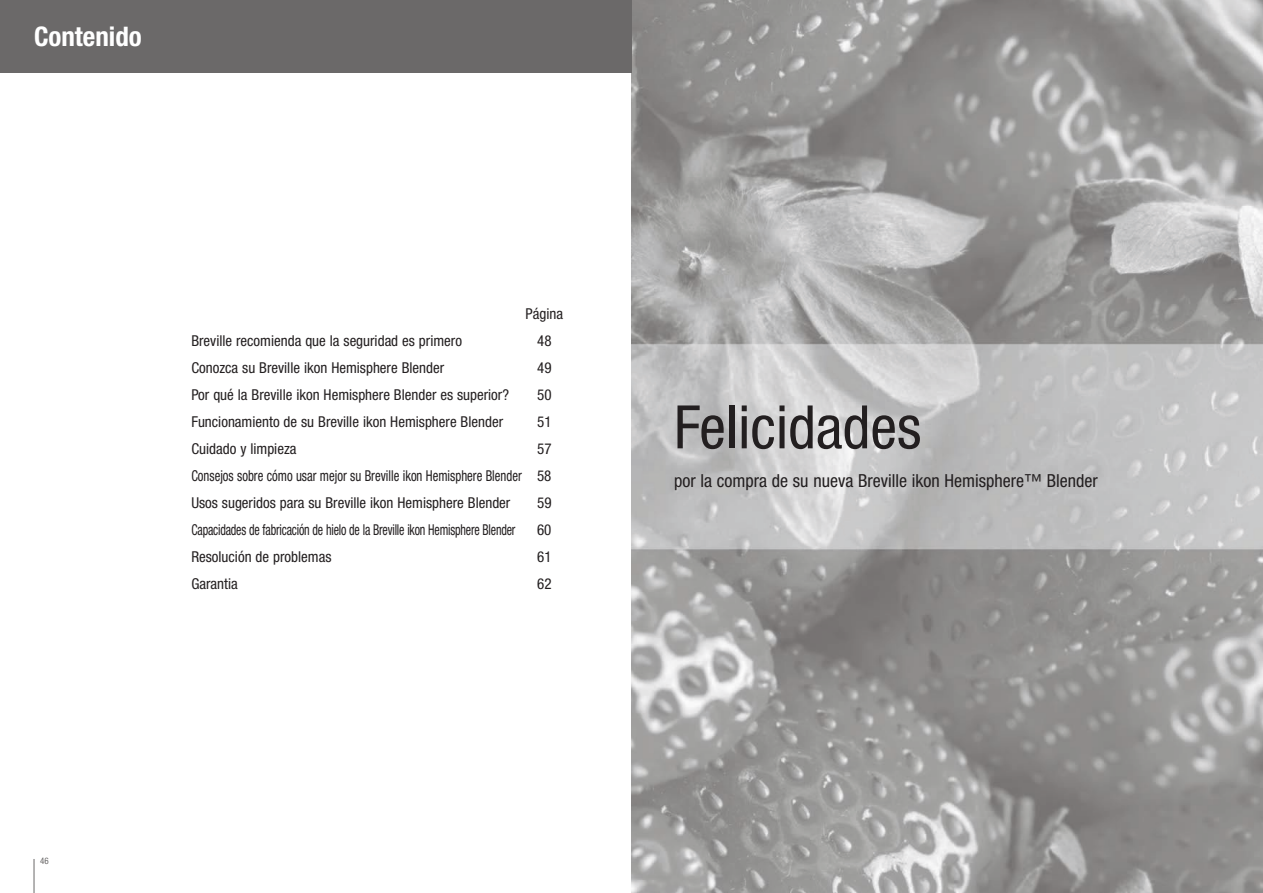
<style>
.page{position:relative;width:1263px;height:893px;background:#fff}
.page>*{position:absolute;margin:0;border:0;box-sizing:border-box;transform-origin:0 0}
.t1{font:condensed 60px "Helvetica Neue";color:#231f20}
.t2{font:700 condensed 27px "Helvetica Neue";color:#fff}
.t3{font:condensed 18px "Helvetica Neue";color:#231f20}
.t4{font:condensed 15px/27px "Helvetica Neue";color:#231f20;text-align:justify}
.t5{font:condensed 15px "Helvetica Neue";color:#231f20;scale:.8 1}
.t6{font:condensed 9px "Helvetica Neue";color:#6b6969}
</style>
<div class="page">
<img style="left:631px;top:0;width:632px;height:893px">
<div style="left:0;top:0;width:631px;height:72px;background:#6b6969"></div>
<hr style="left:34px;top:859px;width:1px;height:34px;background:#6b6969">
<h2 class="t2" style="left:34px;top:27px;width:109px">Contenido</h2>
<p class="t4" style="left:526px;top:301px;width:39px">Página</p>
<p class="t4" style="left:191px;top:328px;width:272px">Breville recomienda que la seguridad es primero</p>
<p class="t4" style="left:537px;top:328px;width:16px">48</p>
<p class="t4" style="left:191px;top:355px;width:254px">Conozca su Breville ikon Hemisphere Blender</p>
<p class="t4" style="left:537px;top:355px;width:16px">49</p>
<p class="t4" style="left:191px;top:382px;width:319px">Por qué la Breville ikon Hemisphere Blender es superior?</p>
<p class="t4" style="left:537px;top:382px;width:16px">50</p>
<p class="t4" style="left:191px;top:409px;width:313px">Funcionamiento de su Breville ikon Hemisphere Blender</p>
<p class="t4" style="left:537px;top:409px;width:16px">51</p>
<p class="t4" style="left:191px;top:436px;width:107px">Cuidado y limpieza</p>
<p class="t4" style="left:191px;top:436px;width:362px;text-indent:346px">57<br>Consejos sobre cómo usar mejor su Breville ikon Hemisphere Blender 58<br>Usos sugeridos para su Breville ikon Hemisphere Blender</p>
<p class="t4" style="left:537px;top:490px;width:16px">59</p>
<p class="t5" style="left:191px;top:524px;width:407px">Capacidades de fabricación de hielo de la Breville ikon Hemisphere Blender</p>
<p class="t4" style="left:537px;top:517px;width:16px">60</p>
<p class="t4" style="left:191px;top:544px;width:142px">Resolución de problemas</p>
<p class="t4" style="left:537px;top:544px;width:16px">61</p>
<p class="t4" style="left:191px;top:571px;width:48px">Garantia</p>
<p class="t4" style="left:537px;top:571px;width:16px">62</p>
<p class="t6" style="left:40px;top:857px;width:10px">46</p>
<h1 class="t1" style="left:674px;top:405px;width:249px">Felicidades</h1>
<p class="t3" style="left:674px;top:474px;width:425px">por la compra de su nueva Breville ikon Hemisphere™ Blender</p>
</div>
